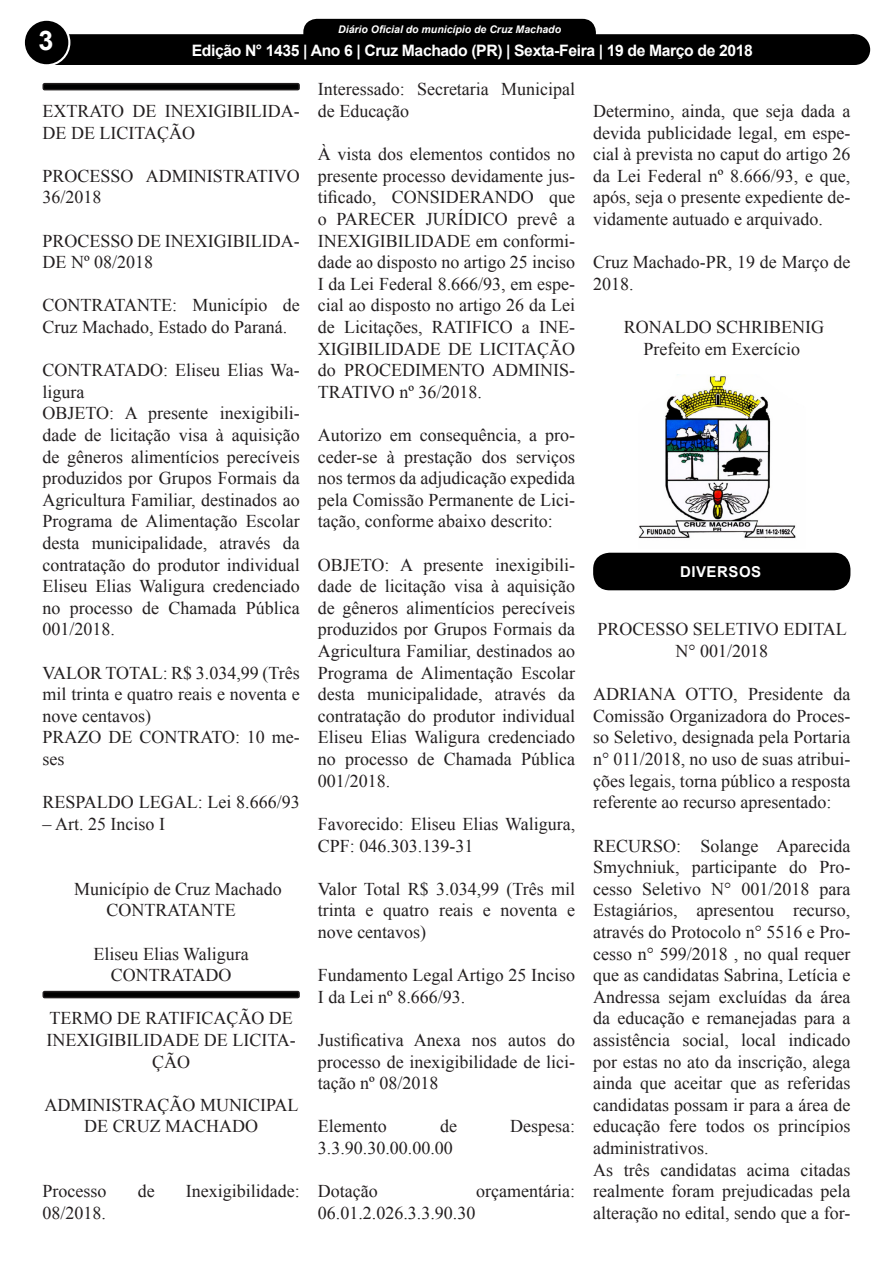
<style>
.page{position:relative;width:893px;height:1263px;background:#fff}
.page>*{position:absolute;margin:0;border:0;box-sizing:border-box;transform-origin:0 0}
.t1{font:700 27px "Arial";color:#fff}
.t2{font:18px/21.6px "Times New Roman";color:#231f20;text-align:justify}
.t3{font:700 15.75px "Arial";letter-spacing:-.025em;color:#fff}
.t4{font:700 15px "Arial";color:#fff}
.t5{font:700 15px "Arial";letter-spacing:.035em;color:#fff}
.t6{font:italic 700 10.5px "Arial";color:#fff}
</style>
<div class="page">
<div style="left:305px;top:20px;width:289px;height:28px;background:#000;border-radius:12px"></div>
<div style="left:303px;top:19px;width:293px;height:31px;border:3px solid #000;border-radius:12px"></div>
<div style="left:39px;top:34px;width:815px;height:31px;background:#000;border:2px solid #000"></div>
<div style="left:24px;top:20px;width:45px;height:45px;background:#000;border-radius:50%"></div>
<div style="left:23px;top:19px;width:47px;height:47px;border:2px solid #fff;border-radius:50%"></div>
<div style="left:840px;top:35px;width:29px;height:29px;background:#000;border-radius:50%"></div>
<div style="left:839px;top:34px;width:31px;height:31px;border:2px solid #000;border-radius:50%"></div>
<div style="left:111px;top:36px;width:677px;height:27px;background:#000"></div>
<div style="left:43px;top:991px;width:256px;height:6px;background:#000;border-radius:2px"></div>
<div style="left:43px;top:991px;width:257px;height:7px;border:2px solid #231f20;border-radius:2px"></div>
<div style="left:43px;top:84px;width:256px;height:6px;background:#000;border-radius:2px"></div>
<div style="left:43px;top:83px;width:257px;height:7px;border:2px solid #231f20;border-radius:2px"></div>
<img style="left:638px;top:374px;width:158px;height:165px">
<div style="left:593px;top:553px;width:257px;height:37px;background:#000;border-radius:16px"></div>
<p class="t1" style="left:38px;top:21px;width:17px">3</p>
<p class="t6" style="left:338px;top:22px;width:224px">Diário Oficial do município de Cruz Machado</p>
<p class="t3" style="left:192px;top:40px;width:563px">Edição N° 1435 | Ano 6 | Cruz Machado (PR) | Sexta-Feira | 19 de Março de 2018</p>
<p class="t4" style="left:205px;top:40px;width:491px">Edição 1145 - Cruz Machado (PR) - Terça-Feira - 3 de Janeiro de 2017</p>
<p class="t2" style="left:43px;top:100px;width:259px">EXTRATO DE INEXIGIBILIDA-<br>DE DE LICITAÇÃO</p>
<p class="t2" style="left:43px;top:164px;width:259px">PROCESSO ADMINISTRATIVO<br>36/2018</p>
<p class="t2" style="left:43px;top:229px;width:259px">PROCESSO DE INEXIGIBILIDA-<br>DE Nº 08/2018</p>
<p class="t2" style="left:43px;top:294px;width:259px">CONTRATANTE: Município de<br>Cruz Machado, Estado do Paraná.</p>
<p class="t2" style="left:43px;top:359px;width:259px">CONTRATADO: Eliseu Elias Wa&shy;ligura</p>
<p class="t2" style="left:43px;top:402px;width:259px">OBJETO: A presente inexigibili&shy;dade de licitação visa à aquisição de gêneros alimentícios perecíveis produzidos por Grupos Formais da Agricultura Familiar, destinados ao Programa de Alimentação Escolar desta municipalidade, através da contratação do produtor individual Eliseu Elias Waligura credenciado no processo de Chamada Pública 001/2018.</p>
<p class="t2" style="left:43px;top:661px;width:259px">VALOR TOTAL: R$ 3.034,99 (Três mil trinta e quatro reais e noventa e nove centavos)</p>
<p class="t2" style="left:43px;top:726px;width:259px">PRAZO DE CONTRATO: 10 me&shy;ses</p>
<p class="t2" style="left:43px;top:791px;width:259px">RESPALDO LEGAL: Lei 8.666/93</p>
<p class="t2" style="left:43px;top:812px;width:124px">– Art. 25 Inciso I</p>
<p class="t2" style="left:74px;top:877px;width:209px">Município de Cruz Machado</p>
<p class="t2" style="left:106px;top:899px;width:131px">CONTRATANTE</p>
<p class="t2" style="left:94px;top:942px;width:157px">Eliseu Elias Waligura</p>
<p class="t2" style="left:111px;top:964px;width:122px">CONTRATADO</p>
<p class="t2" style="left:46px;top:1007px;width:251px;text-align:center">TERMO DE RATIFICAÇÃO DE<br>INEXIGIBILIDADE DE LICITA-<br>ÇÃO</p>
<p class="t2" style="left:45px;top:1093px;width:255px;text-align:center">ADMINISTRAÇÃO MUNICIPAL<br>DE CRUZ MACHADO</p>
<p class="t2" style="left:43px;top:1180px;width:65px">Processo</p>
<p class="t2" style="left:138px;top:1180px;width:18px">de</p>
<p class="t2" style="left:186px;top:1180px;width:115px">Inexigibilidade:</p>
<p class="t2" style="left:43px;top:1201px;width:65px">08/2018.</p>
<p class="t2" style="left:318px;top:78px;width:259px">Interessado: Secretaria Municipal de Educação</p>
<p class="t2" style="left:318px;top:143px;width:259px">À vista dos elementos contidos no presente processo devidamente jus&shy;tificado, CONSIDERANDO que o PARECER JURÍDICO prevê a INEXIGIBILIDADE em conformi&shy;dade ao disposto no artigo 25 inciso I da Lei Federal 8.666/93, em espe&shy;cial ao disposto no artigo 26 da Lei de Licitações, RATIFICO a INE-XIGIBILIDADE DE LICITAÇÃO do PROCEDIMENTO ADMINIS-TRATIVO nº 36/2018.</p>
<p class="t2" style="left:318px;top:424px;width:259px">Autorizo em consequência, a pro&shy;ceder-se à prestação dos serviços nos termos da adjudicação expedida pela Comissão Permanente de Lici&shy;tação, conforme abaixo descrito:</p>
<p class="t2" style="left:318px;top:553px;width:259px">OBJETO: A presente inexigibili&shy;dade de licitação visa à aquisição de gêneros alimentícios perecíveis produzidos por Grupos Formais da Agricultura Familiar, destinados ao Programa de Alimentação Escolar desta municipalidade, através da contratação do produtor individual Eliseu Elias Waligura credenciado no processo de Chamada Pública 001/2018.</p>
<p class="t2" style="left:318px;top:812px;width:259px">Favorecido: Eliseu Elias Waligura,<br>CPF: 046.303.139-31</p>
<p class="t2" style="left:318px;top:877px;width:259px">Valor Total R$ 3.034,99 (Três mil trinta e quatro reais e noventa e nove centavos)</p>
<p class="t2" style="left:318px;top:964px;width:259px">Fundamento Legal Artigo 25 Inciso<br>I da Lei nº 8.666/93.</p>
<p class="t2" style="left:318px;top:1028px;width:259px">Justificativa Anexa nos autos do processo de inexigibilidade de lici&shy;tação nº 08/2018</p>
<p class="t2" style="left:318px;top:1115px;width:70px">Elemento</p>
<p class="t2" style="left:440px;top:1115px;width:18px">de</p>
<p class="t2" style="left:510px;top:1115px;width:66px">Despesa:</p>
<p class="t2" style="left:318px;top:1136px;width:136px">3.3.90.30.00.00.00</p>
<p class="t2" style="left:318px;top:1180px;width:61px">Dotação</p>
<p class="t2" style="left:476px;top:1180px;width:100px">orçamentária:</p>
<p class="t2" style="left:318px;top:1201px;width:159px">06.01.2.026.3.3.90.30</p>
<p class="t2" style="left:593px;top:100px;width:259px">Determino, ainda, que seja dada a devida publicidade legal, em espe&shy;cial à prevista no caput do artigo 26 da Lei Federal nº 8.666/93, e que, após, seja o presente expediente de&shy;vidamente autuado e arquivado.</p>
<p class="t2" style="left:593px;top:251px;width:259px">Cruz Machado-PR, 19 de Março de<br>2018.</p>
<p class="t2" style="left:624px;top:316px;width:202px">RONALDO SCHRIBENIG</p>
<p class="t2" style="left:643px;top:337px;width:158px">Prefeito em Exercício</p>
<p class="t5" style="left:680px;top:561px;width:83px">DIVERSOS</p>
<p class="t2" style="left:597px;top:618px;width:251px;text-align:center">PROCESSO SELETIVO EDITAL<br>N° 001/2018</p>
<p class="t2" style="left:593px;top:683px;width:259px">ADRIANA OTTO, Presidente da Comissão Organizadora do Proces&shy;so Seletivo, designada pela Portaria n° 011/2018, no uso de suas atribui&shy;ções legais, torna público a resposta referente ao recurso apresentado:</p>
<p class="t2" style="left:593px;top:834px;width:259px">RECURSO: Solange Aparecida Smychniuk, participante do Pro&shy;cesso Seletivo N° 001/2018 para Estagiários, apresentou recurso, através do Protocolo n° 5516 e Pro&shy;cesso n° 599/2018 , no qual requer que as candidatas Sabrina, Letícia e Andressa sejam excluídas da área da educação e remanejadas para a assistência social, local indicado por estas no ato da inscrição, alega ainda que aceitar que as referidas candidatas possam ir para a área de educação fere todos os princípios administrativos.</p>
<p class="t2" style="left:593px;top:1158px;width:259px">As três candidatas acima citadas realmente foram prejudicadas pela alteração no edital, sendo que a for-</p>
</div>
